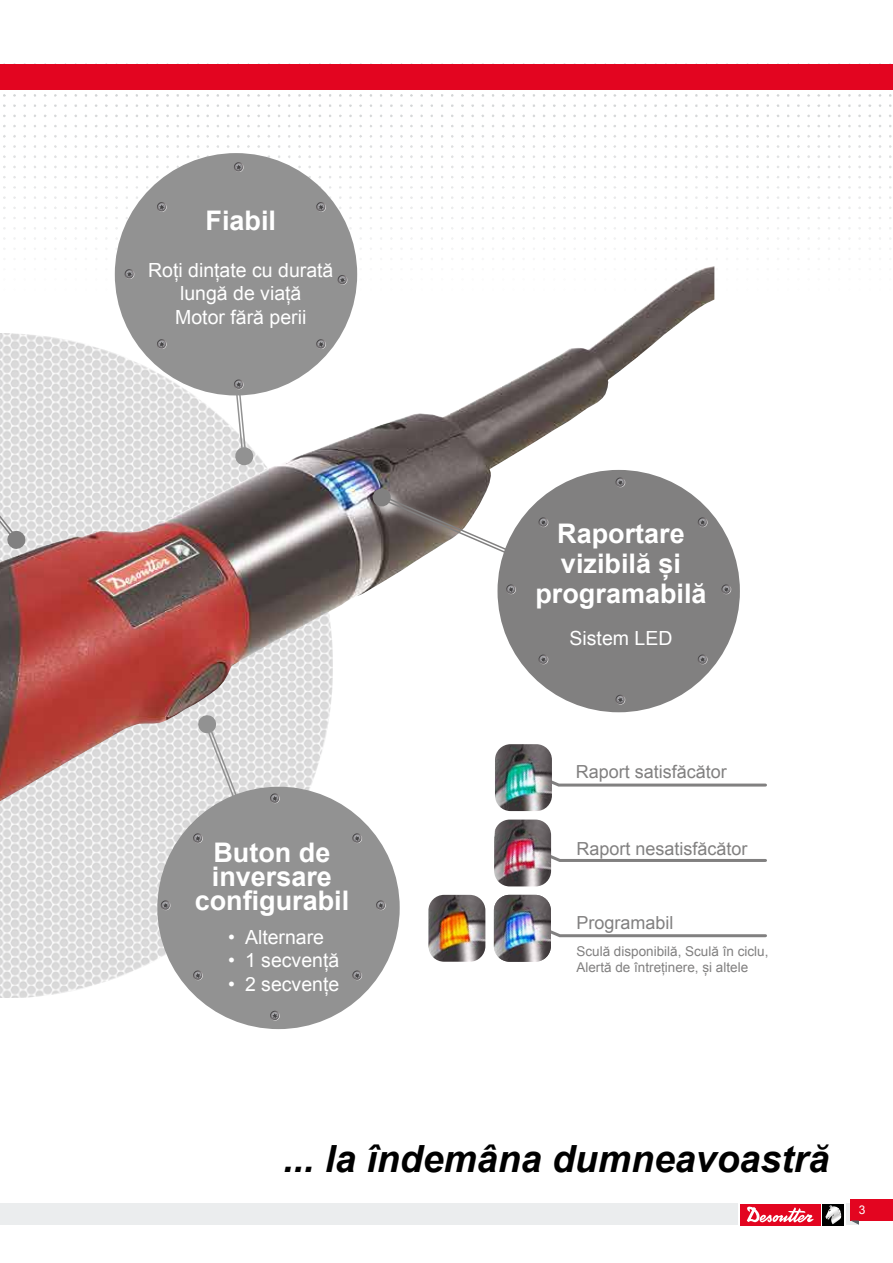
<style>
.page{position:relative;width:893px;height:1263px;background:#fff}
.page>*{position:absolute;margin:0;border:0;box-sizing:border-box;transform-origin:0 0}
.t1{font:italic 700 37.5px "Arial";color:#000}
.t2{font:700 27px/24px "Arial";color:#fff;text-align:center}
.t3{font:19.5px/23.4px "Arial";color:#fff;text-align:center}
.t4{font:18px "Arial";color:#818080}
.t5{font:13.5px/16.2px "Arial";color:#818080}
.t6{font:12px "Arial";color:#fff}
</style>
<div class="page">
<img style="left:3px;top:89px;width:890px;height:211px">
<div style="left:0;top:1203px;width:859px;height:22px;background:#ebedee"></div>
<div style="left:850px;top:1199px;width:43px;height:21px;background:#e30520"></div>
<svg style="left:850px;top:1220px;width:9px;height:5px"></svg>
<div style="left:0;top:64px;width:893px;height:25px;background:#e30520"></div>
<div style="left:738px;top:1202px;width:108px;height:24px;background:#fff"></div>
<div style="left:822px;top:1204px;width:22px;height:21px;background:#000"></div>
<div style="left:740px;top:1204px;width:81px;height:21px;background:#e30520"></div>
<svg style="left:747px;top:1206px;width:67px;height:16px"></svg>
<svg style="left:825px;top:1205px;width:16px;height:19px"></svg>
<img style="left:0;top:801px;width:196px;height:196px">
<img style="left:0;top:266px;width:714px;height:535px">
<svg style="left:552px;top:766px;width:215px;height:22px"></svg>
<svg style="left:551px;top:842px;width:216px;height:21px"></svg>
<img style="left:495px;top:744px;width:57px;height:67px">
<img style="left:494px;top:819px;width:57px;height:67px">
<img style="left:428px;top:895px;width:57px;height:67px">
<svg style="left:0;top:345px;width:26px;height:205px;background:#dbdbdb"></svg>
<div style="left:371px;top:486px;width:262px;height:129px;background:#fff"></div>
<div style="left:497px;top:470px;width:243px;height:242px;background:#818080;border-radius:50%"></div>
<svg style="left:698px;top:654px;width:10px;height:11px"></svg>
<svg style="left:615px;top:695px;width:11px;height:10px"></svg>
<svg style="left:538px;top:654px;width:11px;height:11px"></svg>
<svg style="left:372px;top:477px;width:254px;height:126px"></svg>
<svg style="left:721px;top:584px;width:11px;height:11px"></svg>
<svg style="left:698px;top:517px;width:10px;height:11px"></svg>
<div style="left:157px;top:787px;width:243px;height:242px;background:#929292;border-radius:50%"></div>
<svg style="left:352px;top:970px;width:10px;height:11px"></svg>
<svg style="left:270px;top:1011px;width:10px;height:10px"></svg>
<svg style="left:193px;top:970px;width:10px;height:11px"></svg>
<svg style="left:160px;top:900px;width:11px;height:11px"></svg>
<svg style="left:192px;top:714px;width:99px;height:130px"></svg>
<svg style="left:376px;top:900px;width:10px;height:11px"></svg>
<svg style="left:352px;top:833px;width:10px;height:11px"></svg>
<div style="left:115px;top:153px;width:242px;height:242px;background:#929292;border-radius:50%"></div>
<svg style="left:234px;top:162px;width:10px;height:10px"></svg>
<svg style="left:316px;top:339px;width:10px;height:10px"></svg>
<svg style="left:227px;top:379px;width:27px;height:87px"></svg>
<svg style="left:157px;top:339px;width:10px;height:10px"></svg>
<svg style="left:124px;top:269px;width:11px;height:10px"></svg>
<svg style="left:157px;top:202px;width:10px;height:10px"></svg>
<svg style="left:316px;top:202px;width:10px;height:10px"></svg>
<svg style="left:337px;top:275px;width:11px;height:10px"></svg>
<svg style="left:551px;top:930px;width:216px;height:8px"></svg>
<img style="left:494px;top:895px;width:57px;height:67px">
<h2 class="t2" style="left:206px;top:209px;width:72px">Fiabil</h2>
<p class="t3" style="left:148px;top:259px;width:187px">Roți dințate cu durată lungă de viață<br>Motor fără perii</p>
<h2 class="t2" style="left:195px;top:841px;width:156px">Buton de inversare configurabil</h2>
<p class="t3" style="left:228px;top:925px;width:98px">• Alternare</p>
<p class="t3" style="left:228px;top:949px;width:113px">• 1 secvență</p>
<p class="t3" style="left:228px;top:972px;width:113px">• 2 secvențe</p>
<h2 class="t2" style="left:535px;top:519px;width:173px;line-height:30px">Raportare vizibilă și programabilă</h2>
<p class="t3" style="left:569px;top:627px;width:104px">Sistem LED</p>
<p class="t4" style="left:576px;top:760px;width:153px">Raport satisfăcător</p>
<p class="t4" style="left:576px;top:837px;width:173px">Raport nesatisfăcător</p>
<p class="t4" style="left:576px;top:911px;width:99px">Programabil</p>
<p class="t5" style="left:576px;top:943px;width:194px">Sculă disponibilă, Sculă în ciclu,<br>Alertă de întreținere, și altele</p>
<h1 class="t1" style="left:283px;top:1133px;width:548px">... la îndemâna dumneavoastră</h1>
<p class="t6" style="left:859px;top:1202px;width:8px">3</p>
</div>
